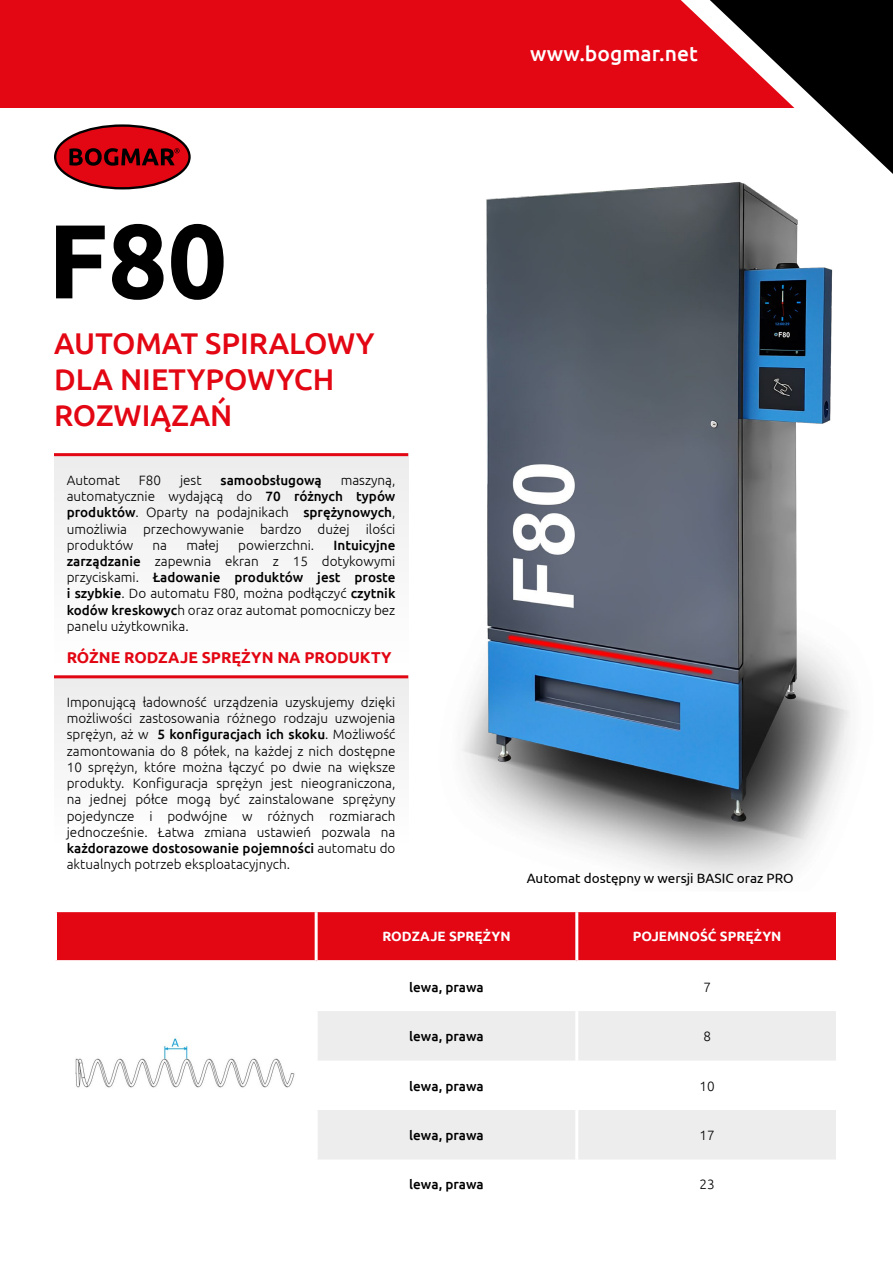
<style>
.page{position:relative;width:893px;height:1263px;background:#fff}
.page>*{position:absolute;margin:0;border:0;box-sizing:border-box;transform-origin:0 0}
.t1{font:700 105px "Ubuntu";color:#000}
.t2{font:500 30px/36px "Ubuntu";color:#e30613}
.t3{font:500 21px "Ubuntu";color:#fff}
.t4{font:700 15.75px "Ubuntu";color:#e30613}
.t5{font:300 13.5px/16.2px "Ubuntu";color:#000;text-align:justify}
.t6{font:500 13.5px "Ubuntu";color:#000}
.t7{font:13.5px "Ubuntu";color:#000}
.t8{font:700 13.5px "Ubuntu";color:#fff}
.s1{font-weight:500}
</style>
<div class="page">
<div style="left:54px;top:675px;width:354px;height:168px;background:#f5f5f5"></div>
<hr style="left:54px;top:675px;width:354px;height:3px;background:#e30613">
<div style="left:54px;top:453px;width:354px;height:209px;background:#f5f5f5"></div>
<hr style="left:54px;top:453px;width:354px;height:3px;background:#e30613">
<div style="left:57px;top:912px;width:779px;height:48px;background:#e30613"></div>
<svg style="left:318px;top:1011px;width:518px;height:148px;fill:#ededed"></svg>
<hr style="left:575px;top:1011px;width:3px;height:49px;background:#fff">
<hr style="left:575px;top:1060px;width:3px;height:50px;background:#fff">
<hr style="left:575px;top:1110px;width:3px;height:49px;background:#fff">
<hr style="left:315px;top:912px;width:3px;height:48px;background:#fff">
<hr style="left:575px;top:912px;width:3px;height:48px;background:#fff">
<img style="left:75px;top:1038px;width:220px;height:50px">
<div style="left:0;top:0;width:893px;height:108px;background:#e30613"></div>
<svg style="left:681px;top:0;width:212px;height:118px"></svg>
<svg style="left:54px;top:124px;width:137px;height:65px"></svg>
<img style="left:321px;top:118px;width:572px;height:764px">
<h1 class="t1" style="left:48px;top:197px;width:181px">F80</h1>
<h2 class="t2" style="left:54px;top:324px;width:322px">AUTOMAT SPIRALOWY<br>DLA NIETYPOWYCH<br>ROZWIĄZAŃ</h2>
<p class="t5" style="left:67px;top:472px;width:55px">Automat</p>
<p class="t5" style="left:139px;top:472px;width:24px">F80</p>
<p class="t5" style="left:180px;top:472px;width:23px">jest</p>
<p class="t6" style="left:221px;top:471px;width:103px">samoobsługową</p>
<p class="t5" style="left:67px;top:472px;width:330px;text-indent:274px">maszyną, automatycznie wydającą do <span class="s1">70 różnych typów produktów</span>. Oparty na podajnikach <span class="s1">sprężynowych</span>, umożliwia przechowywanie bardzo dużej ilości produktów</p>
<p class="t5" style="left:153px;top:536px;width:16px">na</p>
<p class="t5" style="left:186px;top:536px;width:34px">małej</p>
<p class="t5" style="left:238px;top:536px;width:77px">powierzchni.</p>
<p class="t5" style="left:67px;top:536px;width:330px;text-indent:267px"><span class="s1">Intuicyjne zarządzanie</span> zapewnia ekran z 15 dotykowymi przyciskami. <span class="s1">Ładowanie produktów jest proste i szybkie</span>. Do automatu F80, można podłączyć <span class="s1">czytnik kodów kreskowyc</span>h oraz oraz automat pomocniczy bez panelu użytkownika.</p>
<p class="t4" style="left:67px;top:648px;width:326px">RÓŻNE RODZAJE SPRĘŻYN NA PRODUKTY</p>
<p class="t5" style="left:67px;top:694px;width:330px">Imponującą ładowność urządzenia uzyskujemy dzięki możliwości zastosowania różnego rodzaju uzwojenia sprężyn, aż w <span class="s1">5 konfiguracjach ich skoku</span>. Możliwość zamontowania do 8 półek, na każdej z nich dostępne 10 sprężyn, które można łączyć po dwie na większe produkty. Konfiguracja sprężyn jest nieograniczona, na jednej półce mogą być zainstalowane sprężyny pojedyncze i podwójne w różnych rozmiarach jednocześnie. Łatwa zmiana ustawień pozwala na <span class="s1">każdorazowe dostosowanie pojemności</span> automatu do aktualnych potrzeb eksploatacyjnych.</p>
<h3 class="t3" style="left:530px;top:41px;width:169px">www.bogmar.net</h3>
<p class="t7" style="left:527px;top:870px;width:268px">Automat dostępny w wersji BASIC oraz PRO</p>
<p class="t8" style="left:382px;top:928px;width:130px">RODZAJE SPRĘŻYN</p>
<p class="t8" style="left:633px;top:928px;width:150px">POJEMNOŚĆ SPRĘŻYN</p>
<p class="t6" style="left:409px;top:979px;width:76px">lewa, prawa</p>
<p class="t5" style="left:703px;top:979px;width:9px">7</p>
<p class="t6" style="left:409px;top:1028px;width:76px">lewa, prawa</p>
<p class="t5" style="left:703px;top:1028px;width:9px">8</p>
<p class="t6" style="left:409px;top:1077px;width:76px">lewa, prawa</p>
<p class="t5" style="left:699px;top:1077px;width:17px">10</p>
<p class="t6" style="left:409px;top:1127px;width:76px">lewa, prawa</p>
<p class="t5" style="left:699px;top:1127px;width:17px">17</p>
<p class="t6" style="left:409px;top:1176px;width:76px">lewa, prawa</p>
<p class="t5" style="left:699px;top:1176px;width:17px">23</p>
</div>
